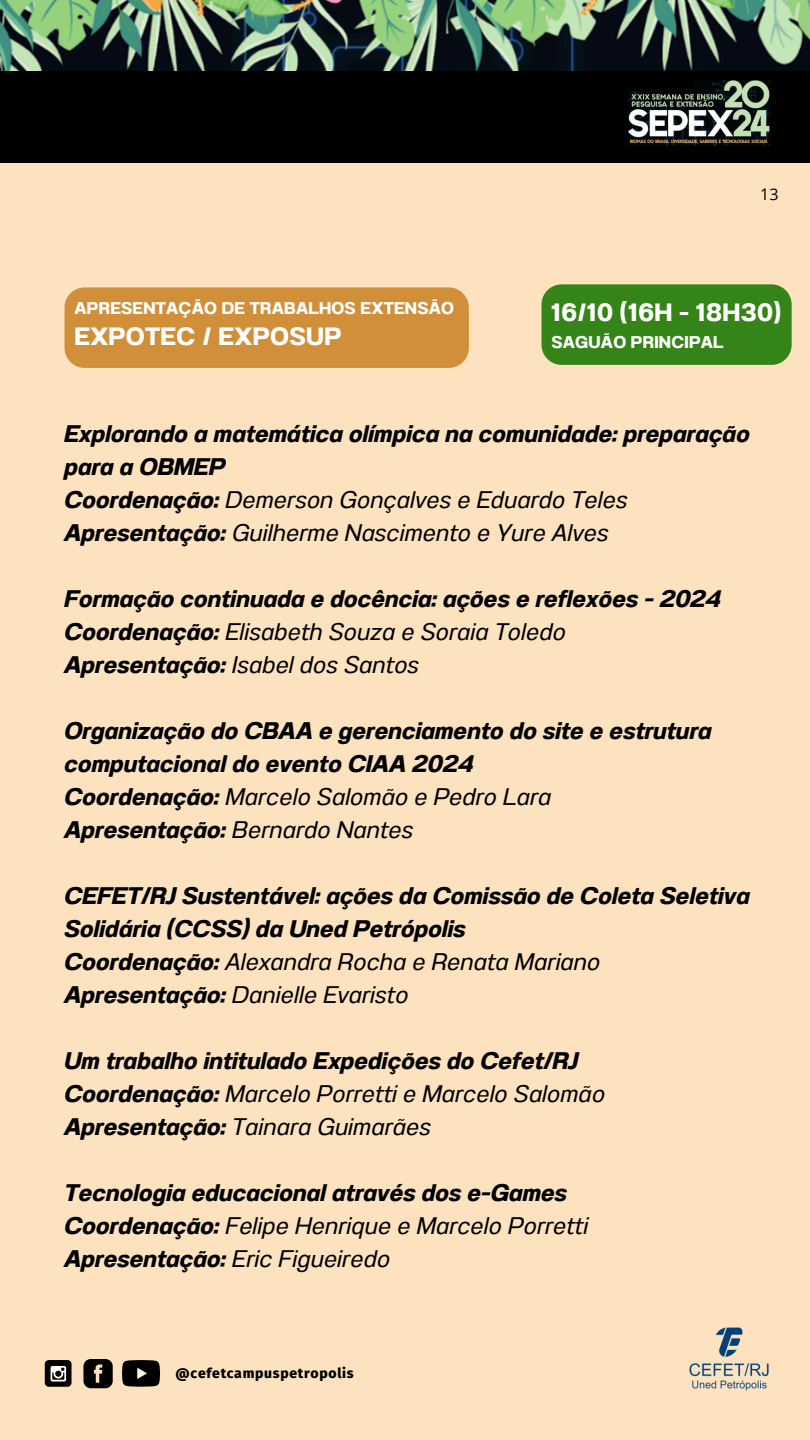
<style>
.page{position:relative;width:810px;height:1440px;background:#fde2bf}
.page>*{position:absolute;margin:0;border:0;box-sizing:border-box;transform-origin:0 0}
.t1{font:700 25px "Anantason";letter-spacing:.015em;color:#fff}
.t2{font:italic 700 24px/33px "Anantason";color:#000}
.t3{font:700 17px "Anantason";letter-spacing:.015em;color:#fff}
.t4{font:16px "Open Sans";color:#000}
.t5{font:800 14px "Fira Sans";letter-spacing:.05em;color:#000}
.s1{font-weight:400}
</style>
<div class="page">
<div style="left:0;top:0;width:810px;height:163px;background:#000"></div>
<img style="left:629px;top:80px;width:141px;height:65px">
<div style="left:629px;top:53px;width:64px;height:36px;background:#000"></div>
<img style="left:0;top:0;width:810px;height:71px">
<img style="left:689px;top:1327px;width:80px;height:64px">
<svg style="left:83px;top:1359px;width:30px;height:29px"></svg>
<svg style="left:122px;top:1360px;width:38px;height:27px"></svg>
<div style="left:45px;top:1360px;width:27px;height:27px;background:#000;border-radius:4px"></div>
<svg style="left:51px;top:1366px;width:15px;height:16px"></svg>
<div style="left:65px;top:287px;width:404px;height:81px;background:#d18f39;border-radius:20px"></div>
<div style="left:542px;top:284px;width:250px;height:81px;background:#358417;border-radius:20px"></div>
<h2 class="t3" style="left:75px;top:298px;width:381px">APRESENTAÇÃO DE TRABALHOS EXTENSÃO</h2>
<h2 class="t1" style="left:75px;top:322px;width:268px">EXPOTEC / EXPOSUP</h2>
<p class="t4" style="left:760px;top:183px;width:20px">13</p>
<p class="t1" style="left:552px;top:298px;width:231px">16/10 (16H - 18H30)</p>
<p class="t3" style="left:552px;top:332px;width:174px">SAGUÃO PRINCIPAL</p>
<h3 class="t2" style="left:63px;top:417px;width:687px">Explorando a matemática olímpica na comunidade: preparação para a OBMEP<br>Coordenação: <span class="s1">Demerson Gonçalves e Eduardo Teles </span>Apresentação: <span class="s1">Guilherme Nascimento e Yure Alves</span></h3>
<h1 class="t2" style="left:63px;top:582px;width:658px">Formação continuada e docência: ações e reflexões - 2024<br>Coordenação: <span class="s1">Elisabeth Souza e Soraia Toledo<br></span>Apresentação: <span class="s1">Isabel dos Santos</span></h1>
<h2 class="t2" style="left:63px;top:714px;width:649px">Organização do CBAA e gerenciamento do site e estrutura computacional do evento CIAA 2024<br>Coordenação: <span class="s1">Marcelo Salomão e Pedro Lara </span>Apresentação: <span class="s1">Bernardo Nantes</span></h2>
<h2 class="t2" style="left:63px;top:879px;width:687px">CEFET/RJ Sustentável: ações da Comissão de Coleta Seletiva Solidária (CCSS) da Uned Petrópolis<br>Coordenação: <span class="s1">Alexandra Rocha e Renata Mariano </span>Apresentação: <span class="s1">Danielle Evaristo</span></h2>
<h2 class="t2" style="left:63px;top:1044px;width:542px">Um trabalho intitulado Expedições do Cefet/RJ<br>Coordenação: <span class="s1">Marcelo Porretti e Marcelo Salomão<br></span>Apresentação: <span class="s1">Tainara Guimarães</span></h2>
<h2 class="t2" style="left:63px;top:1176px;width:525px">Tecnologia educacional através dos e-Games<br>Coordenação: <span class="s1">Felipe Henrique e Marcelo Porretti<br></span>Apresentação: <span class="s1">Eric Figueiredo</span></h2>
<h2 class="t5" style="left:176px;top:1365px;width:180px">@cefetcampuspetropolis</h2>
</div>
